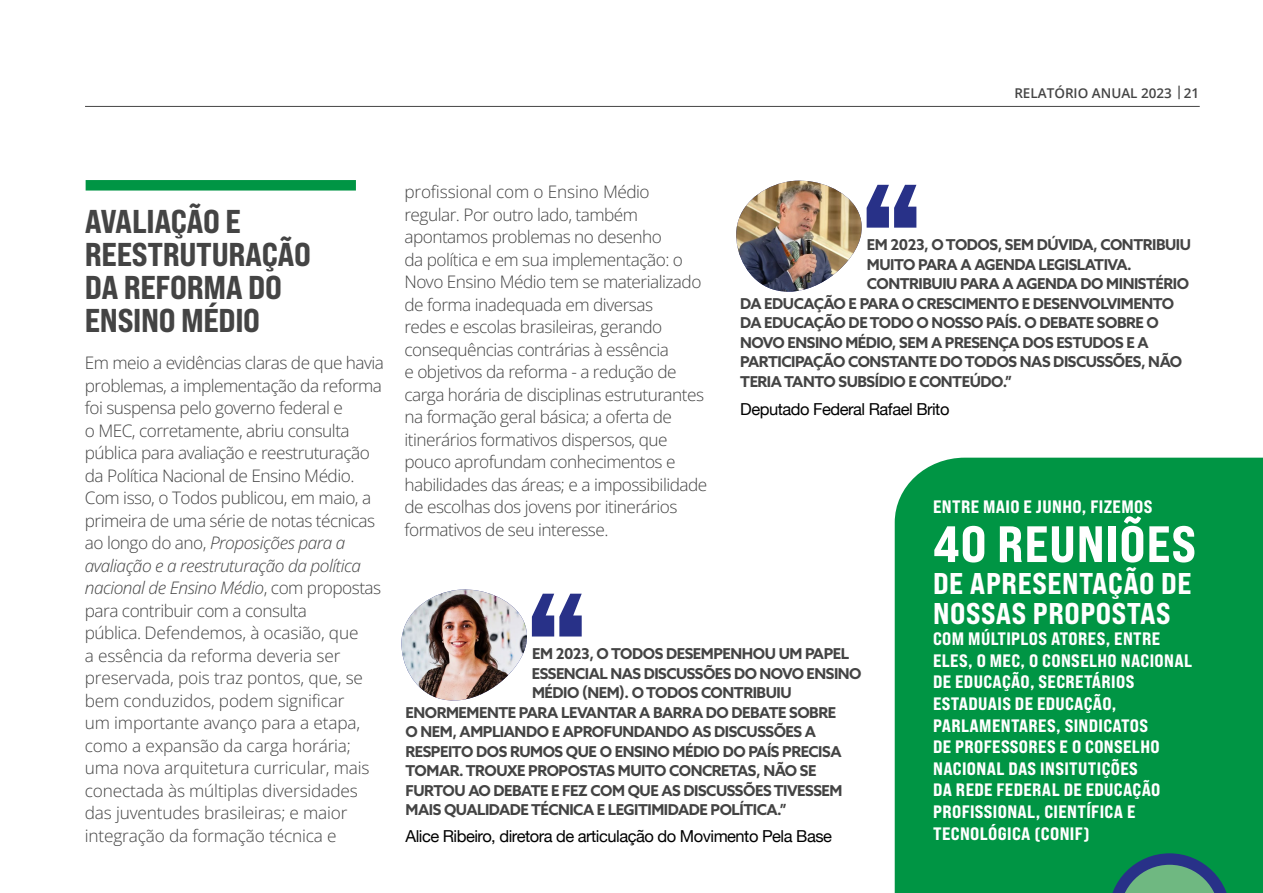
<style>
.page{position:relative;width:1263px;height:893px;background:#fff}
.page>*{position:absolute;margin:0;border:0;box-sizing:border-box;transform-origin:0 0}
.t1{font:900 120px "Archivo";color:#283188}
.t2{font:51px "Bebas Neue Pro Exp Eb";letter-spacing:.02em;color:#fff}
.t3{font:33px/33px "Bebas Neue Pro Exp Eb";letter-spacing:-.01em;color:#444}
.t4{font:30px/30px "Bebas Neue Pro Exp Eb";letter-spacing:.02em;color:#fff}
.t5{font:18px/21.6px "Bebas Neue Pro Exp Eb";letter-spacing:.02em;color:#fff}
.t6{font:17.25px/22.5px "Open Sans";letter-spacing:-.01em;color:#444}
.t7{font:17.25px/22.5px "Open Sans";letter-spacing:-.03em;color:#444}
.t8{font:16.5px "Helvetica Neue";letter-spacing:-.03em;color:#000}
.t9{font:700 15px "Azo Sans";letter-spacing:-.03em;color:#444}
.t10{font:600 13.5px "Open Sans";color:#444}
.s1{font-style:italic}
</style>
<div class="page">
<img style="left:401px;top:589px;width:126px;height:112px">
<img style="left:736px;top:181px;width:126px;height:111px">
<hr style="left:85px;top:106px;width:1115px;height:1px;background:#444">
<div style="left:895px;top:458px;width:368px;height:435px;background:#009544"></div>
<svg style="left:1103px;top:848px;width:133px;height:45px;background:#2b8667"></svg>
<div style="left:86px;top:180px;width:270px;height:11px;background:#009544"></div>
<p class="t10" style="left:1014px;top:84px;width:186px">RELATÓRIO ANUAL 2023 |21</p>
<h3 class="t3" style="left:85px;top:205px;width:228px">AVALIAÇÃO E<br>REESTRUTURAÇÃO<br>DA REFORMA DO<br>ENSINO MÉDIO</h3>
<p class="t6" style="left:85px;top:351px;width:301px">Em meio a evidências claras de que havia problemas, a implementação da reforma foi suspensa pelo governo federal e<br>o MEC, corretamente, abriu consulta pública para avaliação e reestruturação da Política Nacional de Ensino Médio.<br>Com isso, o Todos publicou, em maio, a primeira de uma série de notas técnicas ao longo do ano, <span class="s1">Proposições para a avaliação e a reestruturação da política nacional de Ensino Médio</span>, com propostas para contribuir com a consulta<br>pública. Defendemos, à ocasião, que<br>a essência da reforma deveria ser preservada, pois traz pontos, que, se bem conduzidos, podem significar<br>um importante avanço para a etapa, como a expansão da carga horária; uma nova arquitetura curricular, mais conectada às múltiplas diversidades das juventudes brasileiras; e maior integração da formação técnica e</p>
<h1 class="t1" style="left:862px;top:153px;width:61px">“</h1>
<p class="t7" style="left:404px;top:180px;width:304px">profissional com o Ensino Médio regular. Por outro lado, também apontamos problemas no desenho<br>da política e em sua implementação: o Novo Ensino Médio tem se materializado de forma inadequada em diversas<br>redes e escolas brasileiras, gerando consequências contrárias à essência<br>e objetivos da reforma - a redução de carga horária de disciplinas estruturantes na formação geral básica; a oferta de itinerários formativos dispersos, que pouco aprofundam conhecimentos e habilidades das áreas; e a impossibilidade de escolhas dos jovens por itinerários formativos de seu interesse.</p>
<p class="t9" style="left:867px;top:235px;width:326px">EM 2023, O TODOS, SEM DÚVIDA, CONTRIBUIU</p>
<p class="t9" style="left:867px;top:255px;width:266px">MUITO PARA A AGENDA LEGISLATIVA.</p>
<p class="t9" style="left:867px;top:274px;width:324px">CONTRIBUIU PARA A AGENDA DO MINISTÉRIO</p>
<p class="t9" style="left:740px;top:294px;width:435px">DA EDUCAÇÃO E PARA O CRESCIMENTO E DESENVOLVIMENTO</p>
<p class="t9" style="left:740px;top:313px;width:420px">DA EDUCAÇÃO DE TODO O NOSSO PAÍS. O DEBATE SOBRE O</p>
<p class="t9" style="left:740px;top:333px;width:410px">NOVO ENSINO MÉDIO, SEM A PRESENÇA DOS ESTUDOS E A</p>
<p class="t9" style="left:740px;top:352px;width:443px">PARTICIPAÇÃO CONSTANTE DO TODOS NAS DISCUSSÕES, NÃO</p>
<p class="t9" style="left:740px;top:372px;width:273px">TERIA TANTO SUBSÍDIO E CONTEÚDO.”</p>
<p class="t8" style="left:740px;top:397px;width:211px">Deputado Federal Rafael Brito</p>
<p class="t5" style="left:933px;top:495px;width:221px">ENTRE MAIO E JUNHO, FIZEMOS</p>
<h2 class="t2" style="left:933px;top:512px;width:264px">40 REUNIÕES</h2>
<h3 class="t4" style="left:933px;top:567px;width:260px">DE APRESENTAÇÃO DE<br>NOSSAS PROPOSTAS</h3>
<p class="t5" style="left:933px;top:628px;width:261px">COM MÚLTIPLOS ATORES, ENTRE<br>ELES, O MEC, O CONSELHO NACIONAL<br>DE EDUCAÇÃO, SECRETÁRIOS<br>ESTADUAIS DE EDUCAÇÃO,<br>PARLAMENTARES, SINDICATOS<br>DE PROFESSORES E O CONSELHO<br>NACIONAL DAS INSITUTIÇÕES<br>DA REDE FEDERAL DE EDUCAÇÃO<br>PROFISSIONAL, CIENTÍFICA E<br>TECNOLÓGICA (CONIF)</p>
<h1 class="t1" style="left:527px;top:561px;width:61px">“</h1>
<p class="t9" style="left:532px;top:644px;width:319px">EM 2023, O TODOS DESEMPENHOU UM PAPEL</p>
<p class="t9" style="left:532px;top:664px;width:331px">ESSENCIAL NAS DISCUSSÕES DO NOVO ENSINO</p>
<p class="t9" style="left:532px;top:683px;width:261px">MÉDIO (NEM). O TODOS CONTRIBUIU</p>
<p class="t9" style="left:405px;top:703px;width:432px">ENORMEMENTE PARA LEVANTAR A BARRA DO DEBATE SOBRE</p>
<p class="t9" style="left:405px;top:722px;width:412px">O NEM, AMPLIANDO E APROFUNDANDO AS DISCUSSÕES A</p>
<p class="t9" style="left:405px;top:742px;width:438px">RESPEITO DOS RUMOS QUE O ENSINO MÉDIO DO PAÍS PRECISA</p>
<p class="t9" style="left:405px;top:761px;width:413px">TOMAR. TROUXE PROPOSTAS MUITO CONCRETAS, NÃO SE</p>
<p class="t9" style="left:405px;top:781px;width:439px">FURTOU AO DEBATE E FEZ COM QUE AS DISCUSSÕES TIVESSEM</p>
<p class="t9" style="left:405px;top:800px;width:383px">MAIS QUALIDADE TÉCNICA E LEGITIMIDADE POLÍTICA.”</p>
<p class="t8" style="left:405px;top:825px;width:428px">Alice Ribeiro, diretora de articulação do Movimento Pela Base</p>
</div>
